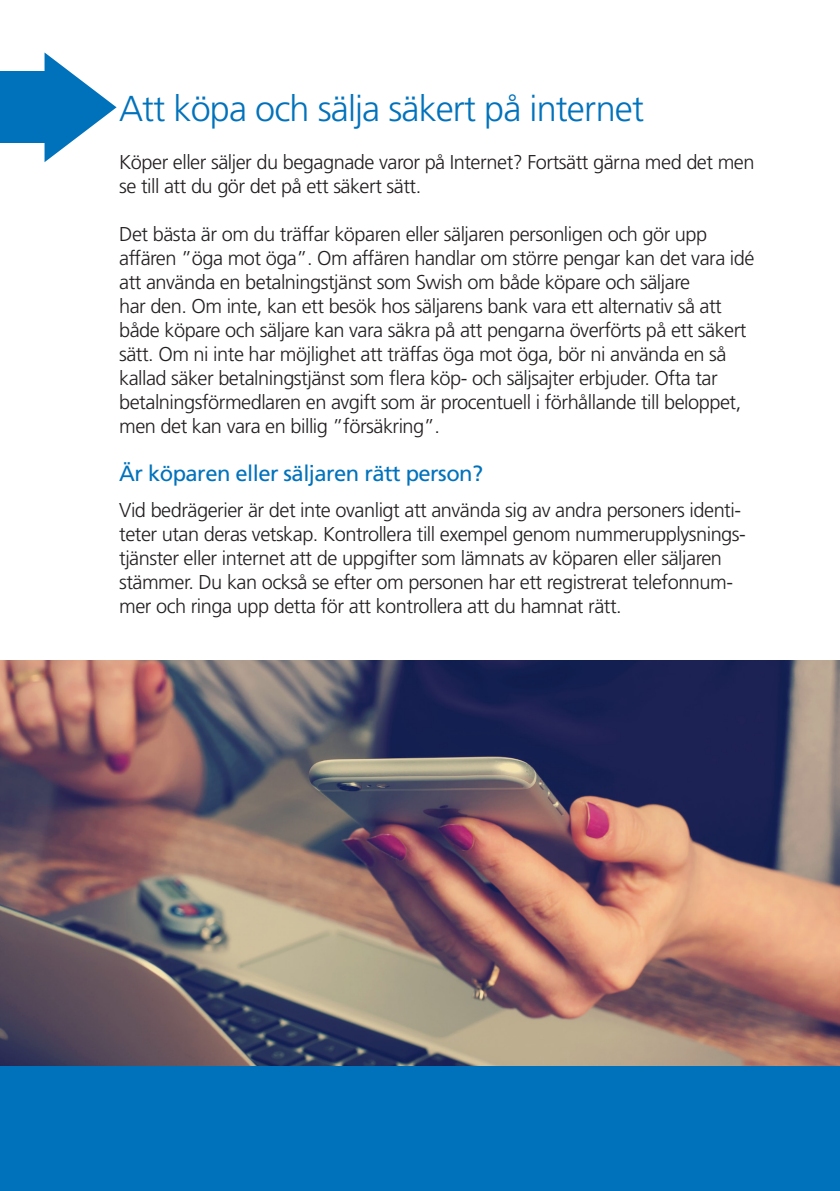
<style>
.page{position:relative;width:840px;height:1191px;background:#fff}
.page>*{position:absolute;margin:0;border:0;box-sizing:border-box;transform-origin:0 0}
.t1{font:300 36px "Frutiger LT Std";letter-spacing:-.025em;color:#0072bc}
.rubrik_3_VB{font:22px "Frutiger LT Std";letter-spacing:-.025em;color:#0072bc}
.rubrik_3_VB-2{font:300 20px/24px "Frutiger LT Std";letter-spacing:-.025em;color:#231f20}
</style>
<div class="page">
<img style="left:0;top:660px;width:839px;height:406px">
<hr style="left:839px;top:1066px;width:1px;height:125px;background:#0072bc">
<div style="left:0;top:1066px;width:839px;height:125px;background:#0072bc"></div>
<div style="left:0;top:71px;width:67px;height:72px;background:#0072bc"></div>
<svg style="left:44px;top:52px;width:72px;height:110px"></svg>
<p class="t1" style="left:119px;top:88px;width:526px">Att köpa och sälja säkert på internet</p>
<p class="rubrik_3_VB-2" style="left:119px;top:150px;width:636px">Köper eller säljer du begagnade varor på Internet? Fortsätt gärna med det men se till att du gör det på ett säkert sätt.</p>
<p class="rubrik_3_VB-2" style="left:119px;top:222px;width:636px">Det bästa är om du träffar köparen eller säljaren personligen och gör upp affären ”öga mot öga”. Om affären handlar om större pengar kan det vara idé att använda en betalningstjänst som Swish om både köpare och säljare</p>
<p class="rubrik_3_VB-2" style="left:119px;top:294px;width:628px">har den. Om inte, kan ett besök hos säljarens bank vara ett alternativ så att både köpare och säljare kan vara säkra på att pengarna överförts på ett säkert sätt. Om ni inte har möjlighet att träffas öga mot öga, bör ni använda en så kallad säker betalningstjänst som flera köp- och säljsajter erbjuder. Ofta tar betalningsförmedlaren en avgift som är procentuell i förhållande till beloppet, men det kan vara en billig ”försäkring”.</p>
<p class="rubrik_3_VB" style="left:119px;top:460px;width:365px">Är köparen eller säljaren rätt person?</p>
<p class="rubrik_3_VB-2" style="left:119px;top:498px;width:628px">Vid bedrägerier är det inte ovanligt att använda sig av andra personers identi&shy;teter utan deras vetskap. Kontrollera till exempel genom nummerupplysnings&shy;tjänster eller internet att de uppgifter som lämnats av köparen eller säljaren stämmer. Du kan också se efter om personen har ett registrerat telefonnum&shy;mer och ringa upp detta för att kontrollera att du hamnat rätt.</p>
</div>
